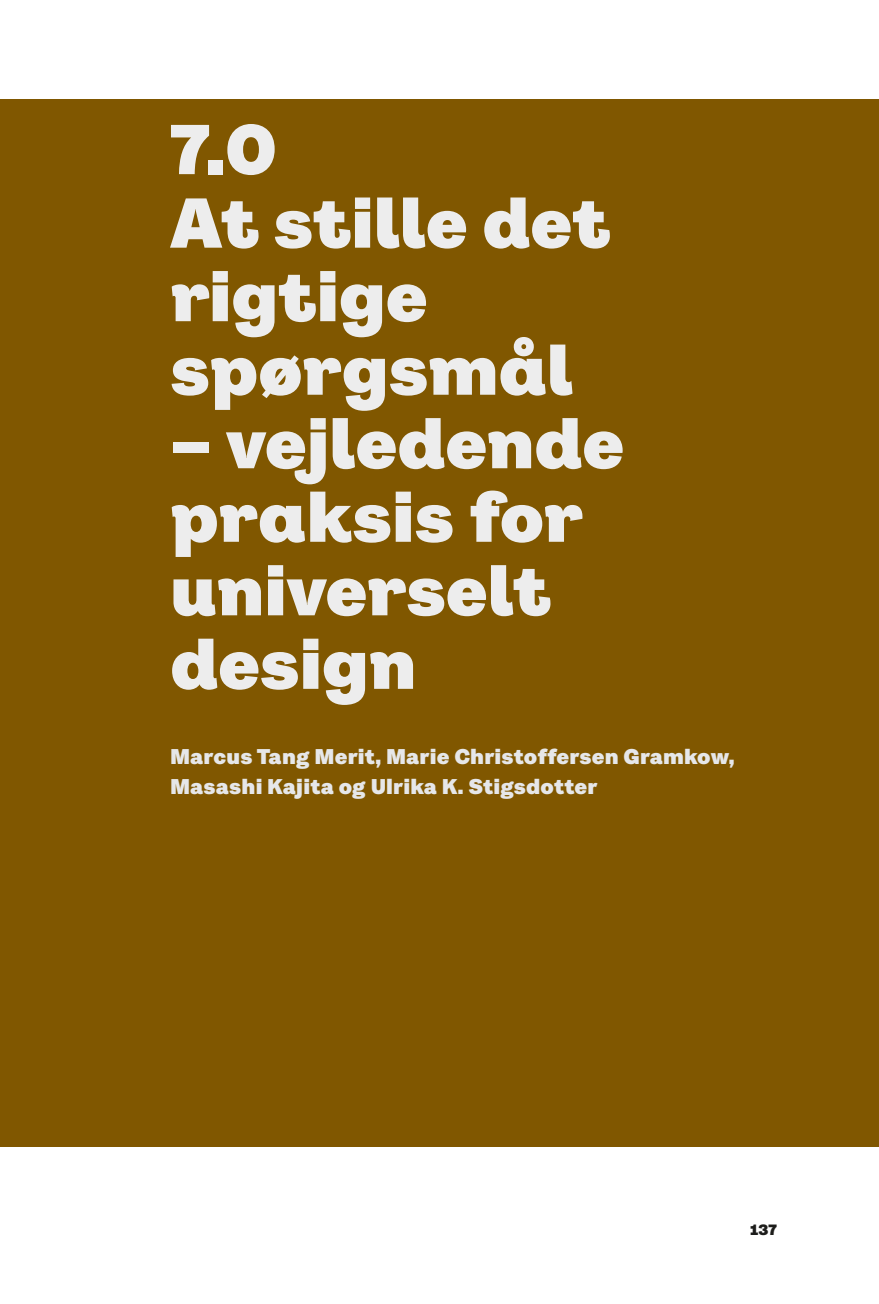
<style>
.page{position:relative;width:879px;height:1304px;background:#fff}
.page>*{position:absolute;margin:0;border:0;box-sizing:border-box;transform-origin:0 0}
.t1{font:900 66px/73.6px "Pais Alt";letter-spacing:-.005em;color:#ededed}
.t2{font:20px/29.4px "Pais Black 10";letter-spacing:.01em;color:#e6e7e9}
.t3{font:14px "Pais Black 9";color:#1d1d1b}
.s1{color:#805700}
</style>
<div class="page">
<div style="left:0;top:99px;width:879px;height:1047px;background:#805700"></div>
<h1 class="t1" style="left:170px;top:114px;width:476px">7.0<br>At stille det rigtige spørgsmål <span class="s1">…</span></h1>
<h1 class="t1" style="left:170px;top:408px;width:456px">– vejledende praksis for universelt design</h1>
<p class="t2" style="left:170px;top:742px;width:566px">Marcus Tang Merit, Marie Christoffersen Gramkow,<br>Masashi Kajita og Ulrika K. Stigsdotter</p>
<p class="t3" style="left:750px;top:1219px;width:28px">137</p>
</div>
